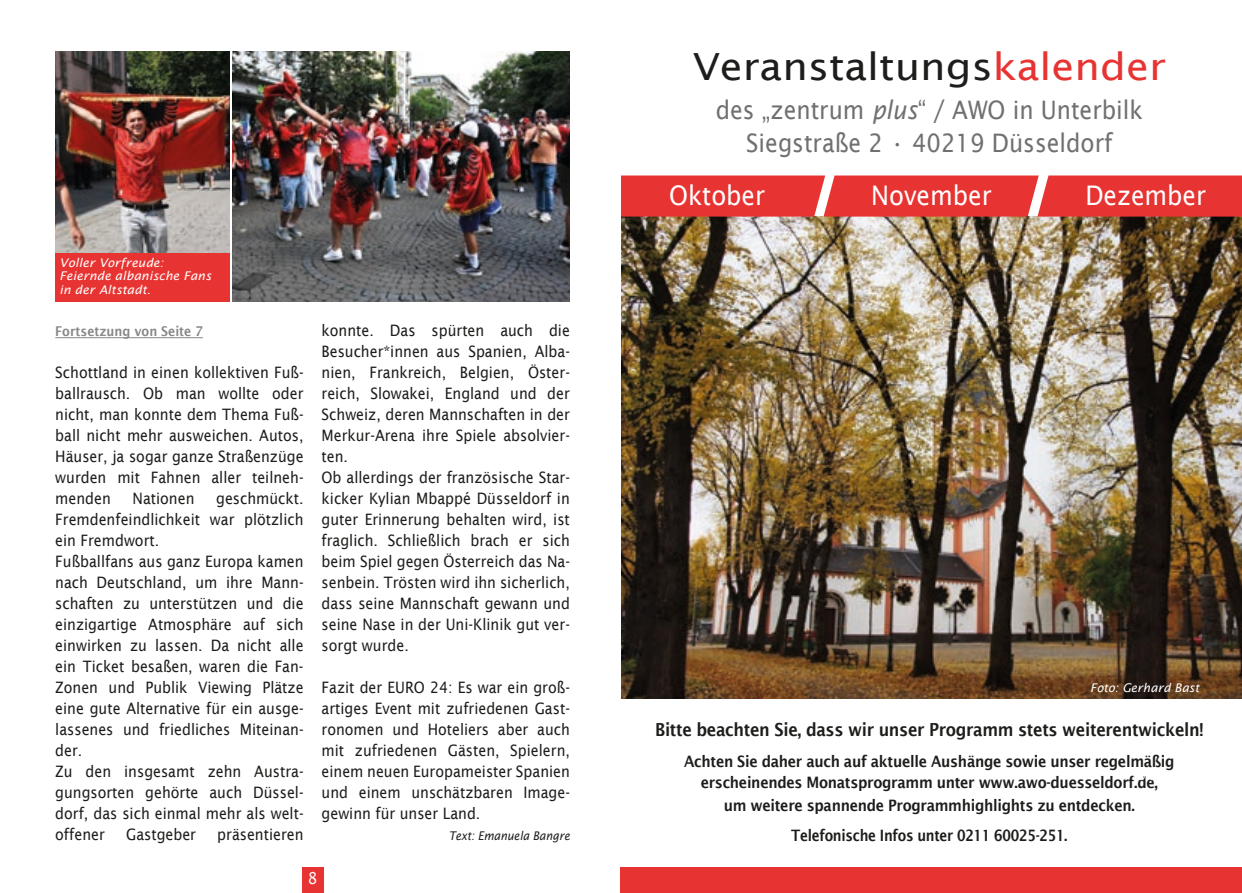
<style>
.page{position:relative;width:1242px;height:893px;background:#fff}
.page>*{position:absolute;margin:0;border:0;box-sizing:border-box;transform-origin:0 0}
.t1{font:37.5px "Lucida Sans";color:#1d1d1b;scale:1.1 1}
.t2{font:27px "Lucida Sans";color:#fff;scale:.9 1}
.t3{font:25.5px/33px "Lucida Sans";color:#70706f;text-align:center;scale:.9 1}
.t4{font:600 18px "Lucida Sans";letter-spacing:-.02em;color:#1d1d1b;scale:.9 1}
.t5{font:16.5px "Lucida Sans";color:#fff;scale:.9 1}
.t6{font:15.75px/21px "Lucida Sans";color:#1d1d1b;scale:.9 1}
.t7{font:600 15.75px/21px "Lucida Sans";letter-spacing:-.02em;color:#1d1d1b;text-align:center;scale:.9 1}
.t8{font:600 13.5px "Lucida Sans";color:#878787;scale:.9 1}
.t9{font:italic 12px/13.5px "Lucida Sans";letter-spacing:.01em;color:#fff}
.t10{font:italic 12px "Lucida Sans";color:#1d1d1b;scale:.9 1}
.s1{color:#e73432}
.s2{font-style:italic}
</style>
<div class="page">
<div style="left:302px;top:867px;width:21px;height:26px;background:#e73432"></div>
<div style="left:620px;top:867px;width:622px;height:26px;background:#e73432"></div>
<img style="left:621px;top:217px;width:621px;height:481px">
<svg style="left:621px;top:175px;width:621px;height:42px;background:#e73d3b"></svg>
<img style="left:233px;top:51px;width:337px;height:251px">
<hr style="left:55px;top:337px;width:148px;height:1px;background:#878787">
<img style="left:55px;top:51px;width:175px;height:202px">
<div style="left:55px;top:253px;width:175px;height:49px;background:#e73432"></div>
<p class="t9" style="left:60px;top:256px;width:153px">Voller Vorfreude:<br>Feiernde albanische Fans in der Altstadt.</p>
<p class="t8" style="left:55px;top:324px;width:166px">Fortsetzung von Seite 7</p>
<p class="t6" style="left:55px;top:362px;width:277px;text-align:justify">Schottland in einen kollektiven Fuß&shy;ballrausch. Ob man wollte oder nicht, man konnte dem Thema Fuß&shy;ball nicht mehr ausweichen. Autos, Häuser, ja sogar ganze Straßenzüge wurden mit Fahnen aller teilneh&shy;menden</p>
<p class="t6" style="left:55px;top:488px;width:277px;text-indent:161px">geschmückt.<br>Fremdenfeindlichkeit war plötzlich ein Fremdwort.<br>Fußballfans aus ganz Europa kamen nach Deutschland, um ihre Mann&shy;schaften zu unterstützen und die einzigartige Atmosphäre auf sich einwirken zu lassen. Da nicht alle ein Ticket besaßen, waren die Fan-<br>Zonen und Publik Viewing Plätze eine gute Alternative für ein ausge&shy;lassenes und friedliches Miteinan&shy;der.<br>Zu den insgesamt zehn Austra&shy;gungsorten gehörte auch Düssel&shy;dorf, das sich einmal mehr als welt&shy;offener</p>
<p class="t6" style="left:133px;top:488px;width:70px">Nationen</p>
<p class="t6" style="left:126px;top:824px;width:79px">Gastgeber</p>
<p class="t6" style="left:217px;top:824px;width:97px">präsentieren</p>
<p class="t6" style="left:322px;top:320px;width:277px">konnte. Das spürten auch die<br>Besucher*innen aus Spanien, Alba&shy;nien, Frankreich, Belgien, Öster&shy;reich, Slowakei, England und der<br>Schweiz, deren Mannschaften in der<br>Merkur-Arena ihre Spiele absolvier&shy;ten.<br>Ob allerdings der französische Star&shy;kicker Kylian Mbappé Düsseldorf in guter Erinnerung behalten wird, ist fraglich. Schließlich brach er sich beim Spiel gegen Österreich das Na&shy;senbein. Trösten wird ihn sicherlich, dass seine Mannschaft gewann und seine Nase in der Uni-Klinik gut ver&shy;sorgt wurde.</p>
<p class="t6" style="left:322px;top:677px;width:277px;text-align:justify">Fazit der EURO 24: Es war ein groß&shy;artiges Event mit zufriedenen Gast&shy;ronomen und Hoteliers aber auch mit zufriedenen Gästen, Spielern, einem neuen Europameister Spanien und einem unschätzbaren Image&shy;gewinn für unser Land.</p>
<p class="t10" style="left:449px;top:829px;width:136px">Text: Emanuela Bangre</p>
<p class="t5" style="left:308px;top:869px;width:12px">8</p>
<h1 class="t1" style="left:693px;top:45px;width:431px">Veranstaltungs<span class="s1">kalender</span></h1>
<h3 class="t3" style="left:716px;top:93px;width:476px">des „zentrum <span class="s2">plus</span>“ / AWO in Unterbilk<br>Siegstraße 2 • 40219 Düsseldorf</h3>
<h2 class="t2" style="left:669px;top:180px;width:108px">Oktober</h2>
<h2 class="t2" style="left:871px;top:180px;width:135px">November</h2>
<h2 class="t2" style="left:1085px;top:180px;width:136px">Dezember</h2>
<p class="t9" style="left:1090px;top:680px;width:111px">Foto: Gerhard Bast</p>
<p class="t4" style="left:655px;top:719px;width:611px">Bitte beachten Sie, dass wir unser Programm stets weiterentwickeln!</p>
<p class="t7" style="left:684px;top:751px;width:546px">Achten Sie daher auch auf aktuelle Aushänge sowie unser regelmäßig erscheinendes Monatsprogramm unter www.awo-duesseldorf.de,</p>
<p class="t7" style="left:724px;top:790px;width:458px;line-height:30.2px">um weitere spannende Programmhighlights zu entdecken.<br>Telefonische Infos unter 0211 60025-251.</p>
</div>
